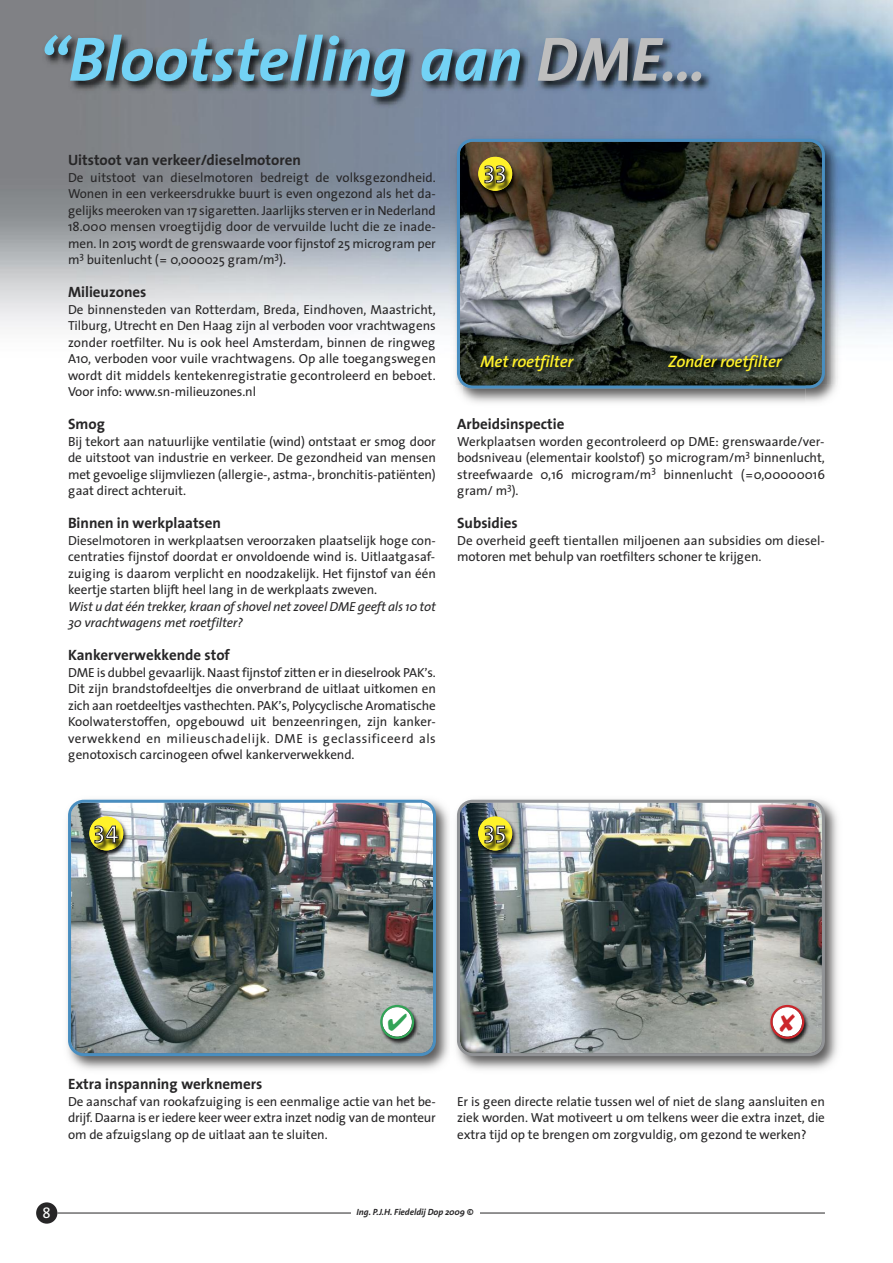
<style>
.page{position:relative;width:893px;height:1263px;background:#fff}
.page>*{position:absolute;margin:0;border:0;box-sizing:border-box;transform-origin:0 0}
.t1{font:italic 700 63px "Thesis Sans";color:#73d2f5}
.t2{font:600 24px "Thesis Sans";color:#fff}
.t3{font:italic 600 16.5px "Thesis Sans";letter-spacing:-.005em;color:#fff12a}
.t4{font:700 15px "Thesis Sans";color:#272627}
.t5{font:15px "Thesis Sans";color:#fff}
.t6{font:13.2px/16.5px "Thesis Sans";letter-spacing:-.005em;color:#272627;text-align:justify}
.t7{font:italic 13.2px/16.5px "Thesis Sans";letter-spacing:-.01em;color:#272627}
.t8{font:italic 700 9px "Thesis Sans";letter-spacing:-.005em;color:#272627}
.s1{color:#bebebe}
</style>
<div class="page">
<div style="left:36px;top:1202px;width:21px;height:22px;background:#272627;border-radius:50%"></div>
<hr style="left:57px;top:1213px;width:768px;height:1px;background:#272627">
<div style="left:351px;top:1209px;width:128px;height:38px;background:#fff"></div>
<img style="left:0;top:0;width:893px;height:335px">
<img style="left:0;top:13px;width:893px;height:143px">
<img style="left:67px;top:799px;width:771px;height:271px">
<img style="left:68px;top:800px;width:368px;height:256px">
<img style="left:72px;top:808px;width:75px;height:55px">
<img style="left:84px;top:811px;width:51px;height:51px">
<img style="left:457px;top:800px;width:368px;height:256px">
<img style="left:460px;top:808px;width:76px;height:55px">
<img style="left:473px;top:811px;width:51px;height:51px">
<img style="left:450px;top:132px;width:395px;height:270px">
<svg style="left:457px;top:139px;width:368px;height:249px;background:#626663"></svg>
<img style="left:460px;top:148px;width:76px;height:55px">
<img style="left:473px;top:151px;width:51px;height:51px">
<img style="left:462px;top:346px;width:344px;height:57px">
<img style="left:462px;top:380px;width:344px;height:8px">
<img style="left:375px;top:999px;width:51px;height:51px">
<img style="left:765px;top:999px;width:51px;height:51px">
<svg style="left:380px;top:1005px;width:34px;height:34px"></svg>
<svg style="left:770px;top:1005px;width:34px;height:34px"></svg>
<h1 class="t1" style="left:38px;top:35px;width:669px">“Blootstelling aan <span class="s1">DME…</span></h1>
<p class="t4" style="left:68px;top:154px;width:234px">Uitstoot van verkeer/dieselmotoren</p>
<p class="t6" style="left:68px;top:170px;width:369px">De uitstoot van dieselmotoren bedreigt de volksgezondheid.<br>Wonen in een verkeersdrukke buurt is even ongezond als het da&shy;gelijks meeroken van 17 sigaretten. Jaarlijks sterven er in Nederland 18.000 mensen vroegtijdig door de vervuilde lucht die ze inade&shy;men. In 2015 wordt de grenswaarde voor fijnstof 25 microgram per m<sup>3</sup> buitenlucht (= 0,000025 gram/m<sup>3</sup>).</p>
<p class="t4" style="left:68px;top:286px;width:80px">Milieuzones</p>
<p class="t6" style="left:68px;top:302px;width:369px">De binnensteden van Rotterdam, Breda, Eindhoven, Maastricht, Tilburg, Utrecht en Den Haag zijn al verboden voor vrachtwagens zonder roetfilter. Nu is ook heel Amsterdam, binnen de ringweg A10, verboden voor vuile vrachtwagens. Op alle toegangswegen wordt dit middels kentekenregistratie gecontroleerd en beboet.<br>Voor info: www.sn-milieuzones.nl</p>
<p class="t4" style="left:68px;top:418px;width:39px">Smog</p>
<p class="t6" style="left:68px;top:434px;width:369px">Bij tekort aan natuurlijke ventilatie (wind) ontstaat er smog door de uitstoot van industrie en verkeer. De gezondheid van mensen met gevoelige slijmvliezen (allergie-, astma-, bronchitis-patiënten) gaat direct achteruit.</p>
<p class="t4" style="left:68px;top:517px;width:155px">Binnen in werkplaatsen</p>
<p class="t6" style="left:68px;top:533px;width:369px">Dieselmotoren in werkplaatsen veroorzaken plaatselijk hoge con&shy;centraties fijnstof doordat er onvoldoende wind is. Uitlaatgasaf&shy;zuiging is daarom verplicht en noodzakelijk. Het fijnstof van één keertje starten blijft heel lang in de werkplaats zweven.</p>
<p class="t7" style="left:68px;top:599px;width:369px">Wist u dat één trekker, kraan ofshovel net zoveel DME geeft als 10 tot<br>30 vrachtwagens met roetfilter?</p>
<p class="t4" style="left:68px;top:649px;width:163px">Kankerverwekkende stof</p>
<p class="t6" style="left:68px;top:665px;width:369px">DME is dubbel gevaarlijk. Naast fijnstof zitten er in dieselrook PAK’s.<br>Dit zijn brandstofdeeltjes die onverbrand de uitlaat uitkomen en zich aan roetdeeltjes vasthechten. PAK’s, Polycyclische Aromatische Koolwaterstoffen, opgebouwd uit benzeenringen, zijn kanker&shy;verwekkend en milieuschadelijk. DME is geclassificeerd als genotoxisch carcinogeen ofwel kankerverwekkend.</p>
<h2 class="t2" style="left:484px;top:161px;width:24px">33</h2>
<p class="t3" style="left:480px;top:355px;width:94px">Met roetfilter</p>
<p class="t3" style="left:668px;top:355px;width:115px">Zonder roetfilter</p>
<p class="t4" style="left:457px;top:418px;width:109px">Arbeidsinspectie</p>
<p class="t6" style="left:457px;top:434px;width:369px">Werkplaatsen worden gecontroleerd op DME: grenswaarde/ver&shy;bodsniveau (elementair koolstof) 50 microgram/m<sup>3</sup> binnenlucht, streefwaarde 0,16 microgram/m<sup>3</sup> binnenlucht (=0,00000016 gram/ m<sup>3</sup>).</p>
<p class="t4" style="left:457px;top:517px;width:62px">Subsidies</p>
<p class="t6" style="left:457px;top:533px;width:369px">De overheid geeft tientallen miljoenen aan subsidies om diesel&shy;motoren met behulp van roetfilters schoner te krijgen.</p>
<h2 class="t2" style="left:94px;top:821px;width:26px">34</h2>
<h2 class="t2" style="left:484px;top:821px;width:24px">35</h2>
<p class="t4" style="left:68px;top:1078px;width:196px">Extra inspanning werknemers</p>
<p class="t6" style="left:68px;top:1094px;width:369px">De aanschaf van rookafzuiging is een eenmalige actie van het be&shy;drijf. Daarna is er iedere keer weer extra inzet nodig van de monteur om de afzuigslang op de uitlaat aan te sluiten.</p>
<p class="t6" style="left:457px;top:1094px;width:369px">Er is geen directe relatie tussen wel of niet de slang aansluiten en ziek worden. Wat motiveert u om telkens weer die extra inzet, die extra tijd op te brengen om zorgvuldig, om gezond te werken?</p>
<p class="t5" style="left:43px;top:1207px;width:10px">8</p>
<p class="t8" style="left:357px;top:1209px;width:118px">Ing. P.J.H. Fiedeldij Dop 2009 ©</p>
</div>
